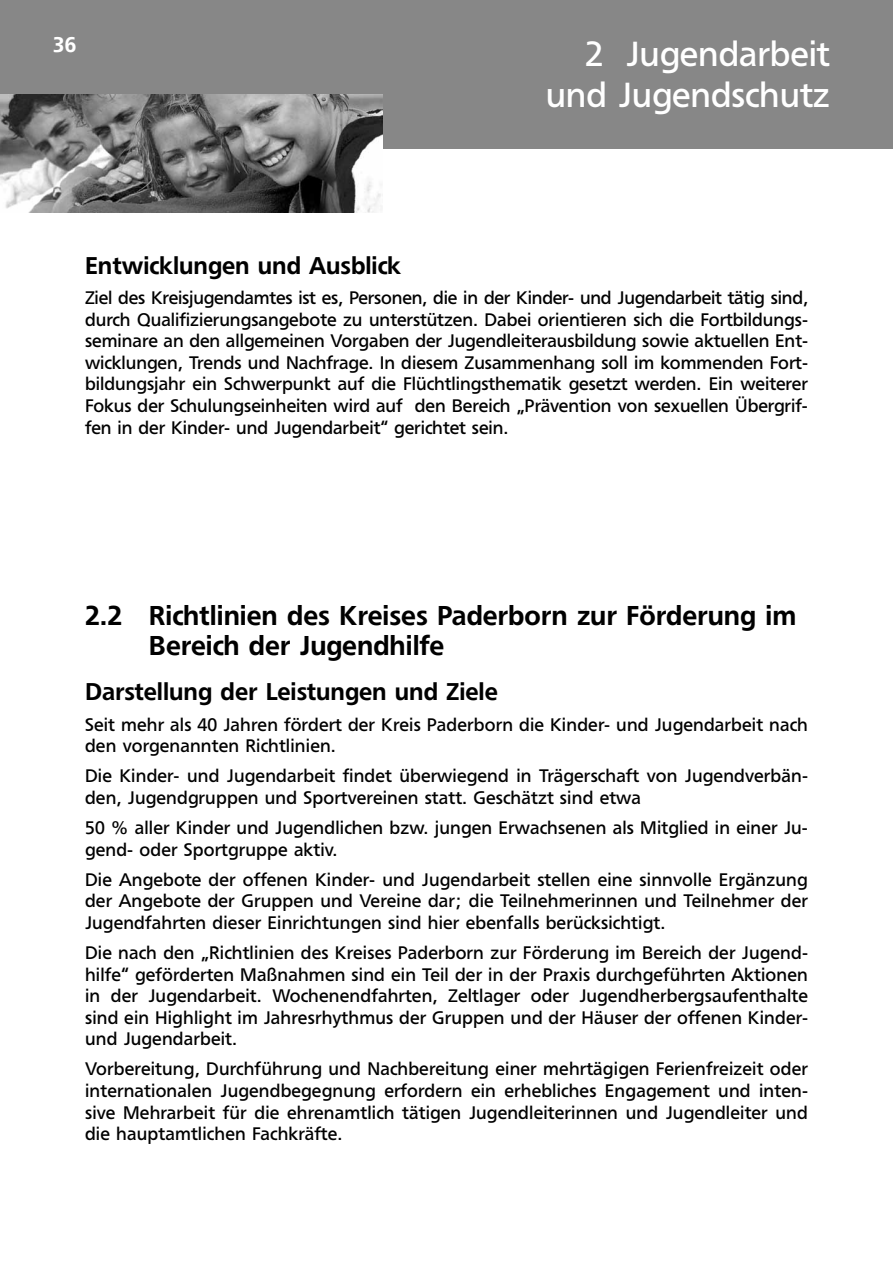
<style>
.page{position:relative;width:893px;height:1263px;background:#fff}
.page>*{position:absolute;margin:0;border:0;box-sizing:border-box;transform-origin:0 0}
.t1{font:34.5px/41.4px "Freeborn SB";color:#fff;text-align:right}
.t2{font:500 27px/30.5px "Freeborn SB";color:#000}
.t3{font:500 24px "Freeborn SB";color:#000}
.t4{font:500 21px "Freeborn SB";color:#fff}
.t5{font:18px/21.6px "Freeborn SB";letter-spacing:.01em;color:#000;text-align:justify}
</style>
<div class="page">
<div style="left:0;top:0;width:893px;height:149px;background:#878787"></div>
<img style="left:0;top:94px;width:383px;height:118px">
<p class="t4" style="left:53px;top:33px;width:24px">36</p>
<h1 class="t1" style="left:546px;top:33px;width:286px">2 Jugendarbeit und Jugendschutz</h1>
<h3 class="t3" style="left:85px;top:252px;width:318px">Entwicklungen und Ausblick</h3>
<p class="t5" style="left:85px;top:287px;width:724px">Ziel des Kreisjugendamtes ist es, Personen, die in der Kinder- und Jugendarbeit tätig sind, durch Qualifizierungsangebote zu unterstützen. Dabei orientieren sich die Fortbildungs&shy;seminare an den allgemeinen Vorgaben der Jugendleiterausbildung sowie aktuellen Ent&shy;wicklungen, Trends und Nachfrage. In diesem Zusammenhang soll im kommenden Fort&shy;bildungsjahr ein Schwerpunkt auf die Flüchtlingsthematik gesetzt werden. Ein weiterer Fokus der Schulungseinheiten wird auf den Bereich „Prävention von sexuellen Übergrif&shy;fen in der Kinder- und Jugendarbeit“ gerichtet sein.</p>
<h2 class="t2" style="left:149px;top:600px;width:649px;text-indent:-64px">2.2 Richtlinien des Kreises Paderborn zur Förderung im<br>Bereich der Jugendhilfe</h2>
<h3 class="t3" style="left:85px;top:678px;width:414px">Darstellung der Leistungen und Ziele</h3>
<p class="t5" style="left:85px;top:713px;width:724px">Seit mehr als 40 Jahren fördert der Kreis Paderborn die Kinder- und Jugendarbeit nach den vorgenannten Richtlinien.</p>
<p class="t5" style="left:85px;top:765px;width:724px">Die Kinder- und Jugendarbeit findet überwiegend in Trägerschaft von Jugendverbän&shy;den, Jugendgruppen und Sportvereinen statt. Geschätzt sind etwa</p>
<p class="t5" style="left:85px;top:817px;width:724px">50 % aller Kinder und Jugendlichen bzw. jungen Erwachsenen als Mitglied in einer Ju&shy;gend- oder Sportgruppe aktiv.</p>
<p class="t5" style="left:85px;top:868px;width:724px">Die Angebote der offenen Kinder- und Jugendarbeit stellen eine sinnvolle Ergänzung der Angebote der Gruppen und Vereine dar; die Teilnehmerinnen und Teilnehmer der Jugendfahrten dieser Einrichtungen sind hier ebenfalls berücksichtigt.</p>
<p class="t5" style="left:85px;top:942px;width:724px">Die nach den „Richtlinien des Kreises Paderborn zur Förderung im Bereich der Jugend&shy;hilfe“ geförderten Maßnahmen sind ein Teil der in der Praxis durchgeführten Aktionen in der Jugendarbeit. Wochenendfahrten, Zeltlager oder Jugendherbergsaufenthalte sind ein Highlight im Jahresrhythmus der Gruppen und der Häuser der offenen Kinder&shy;und Jugendarbeit.</p>
<p class="t5" style="left:85px;top:1058px;width:724px">Vorbereitung, Durchführung und Nachbereitung einer mehrtägigen Ferienfreizeit oder internationalen Jugendbegegnung erfordern ein erhebliches Engagement und inten&shy;sive Mehrarbeit für die ehrenamtlich tätigen Jugendleiterinnen und Jugendleiter und die hauptamtlichen Fachkräfte.</p>
</div>
